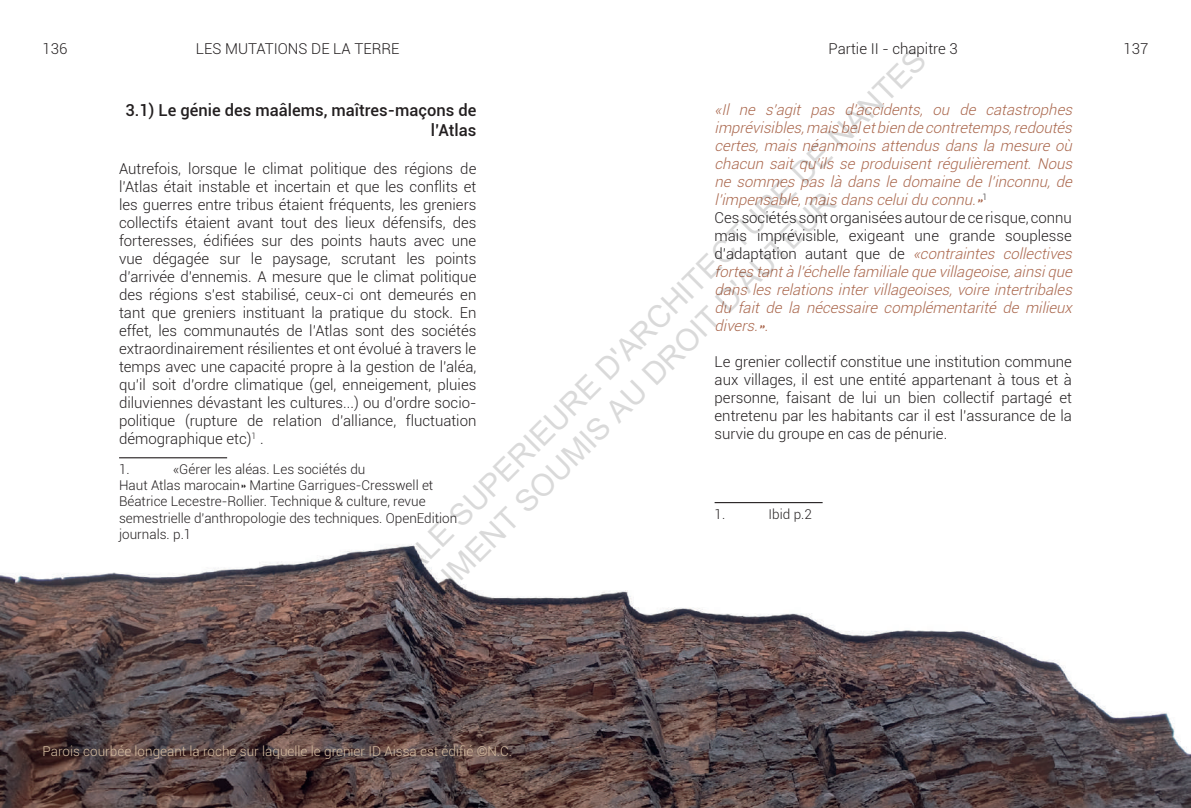
<style>
.page{position:relative;width:1191px;height:808px;background:#fff}
.page>*{position:absolute;margin:0;border:0;box-sizing:border-box;transform-origin:0 0}
.t1{font:30.6px/36.8px "Arial";color:rgb(0 0 0/.15);text-align:center}
.t2{font:500 16.5px/19.8px "Roboto";color:#231f20;text-align:right}
.t3{font:300 15px/18px "Roboto";color:#231f20;text-align:justify}
.t4{font:italic 300 15px/18px "Roboto";color:#aa684e}
.t5{font:300 13.5px/16.2px "Roboto";color:#231f20}
.t6{font:300 13.5px "Roboto";color:#d7bea2}
.s1{font-style:normal;color:#231f20}
</style>
<div class="page">
<img style="left:0;top:544px;width:1191px;height:264px">
<hr style="left:119px;top:457px;width:108px;height:1px;background:#231f20">
<hr style="left:714px;top:502px;width:108px;height:1px;background:#231f20">
<p class="t3" style="left:43px;top:39px;width:26px">136</p>
<p class="t3" style="left:196px;top:39px;width:205px">LES MUTATIONS DE LA TERRE</p>
<p class="t3" style="left:828px;top:39px;width:131px">Partie II - chapitre 3</p>
<p class="t3" style="left:1123px;top:39px;width:26px">137</p>
<h1 class="t1" style="left:233px;top:716px;width:956px;rotate:-45deg">ECOLE NATIONALE SUPERIEURE D'ARCHITECTURE DE NANTES<br>DOCUMENT SOUMIS AU DROIT D'AUTEUR</h1>
<p class="t2" style="left:125px;top:100px;width:352px">3.1) Le génie des maâlems, maîtres-maçons de l’Atlas</p>
<p class="t3" style="left:119px;top:159px;width:359px">Autrefois, lorsque le climat politique des régions de l’Atlas était instable et incertain et que les conflits et les guerres entre tribus étaient fréquents, les greniers collectifs étaient avant tout des lieux défensifs, des forteresses, édifiées sur des points hauts avec une vue dégagée sur le paysage, scrutant les points d’arrivée d’ennemis. A mesure que le climat politique des régions s’est stabilisé, ceux-ci ont demeurés en tant que greniers instituant la pratique du stock. En effet, les communautés de l’Atlas sont des sociétés extraordinairement résilientes et ont évolué à travers le temps avec une capacité propre à la gestion de l’aléa, qu’il soit d’ordre climatique (gel, enneigement, pluies diluviennes dévastant les cultures...) ou d’ordre socio&shy;politique (rupture de relation d’alliance, fluctuation démographique etc)<sup>1</sup> .</p>
<p class="t5" style="left:119px;top:461px;width:12px">1.</p>
<p class="t4" style="left:714px;top:101px;width:363px">«Il ne s’agit pas d’accidents, ou de catastrophes imprévisibles,maisbeletbien decontretemps,redoutés certes, mais néanmoins attendus dans la mesure où chacun sait qu’ils se produisent régulièrement. Nous ne sommes pas là dans le domaine de l’inconnu, de l’impensable,maisdansceluidu connu.»<sup>1<br></sup><span class="s1">Ces sociétés sont organisées autour de ce risque, connu mais imprévisible, exigeant une grande souplesse d ’ a d a p t a t i o n a u t a n t q u e d e</span> «contraintes collectives fortestantà l’échellefamilialequevillageoise,ainsique dans les relations inter villageoises, voire intertribales du fait de la nécessaire complémentarité de milieux divers.».</p>
<p class="t3" style="left:714px;top:353px;width:359px">Le grenier collectif constitue une institution commune aux villages, il est une entité appartenant à tous et à personne, faisant de lui un bien collectif partagé et entretenu par les habitants car il est l’assurance de la survie du groupe en cas de pénurie.</p>
<p class="t5" style="left:119px;top:461px;width:339px;text-indent:54px">«Gérer les aléas. Les sociétés du<br>Haut Atlas marocain» Martine Garrigues-Cresswell et Béatrice Lecestre-Rollier. Technique &amp; culture, revue semestrielle d’anthropologie des techniques. OpenEdition journals. p.1</p>
<p class="t5" style="left:714px;top:505px;width:12px">1.</p>
<p class="t5" style="left:768px;top:505px;width:45px">Ibid p.2</p>
<p class="t6" style="left:43px;top:742px;width:471px">Parois courbée longeant la roche sur laquelle le grenier ID Aissa est édifié ©N.C.</p>
</div>
